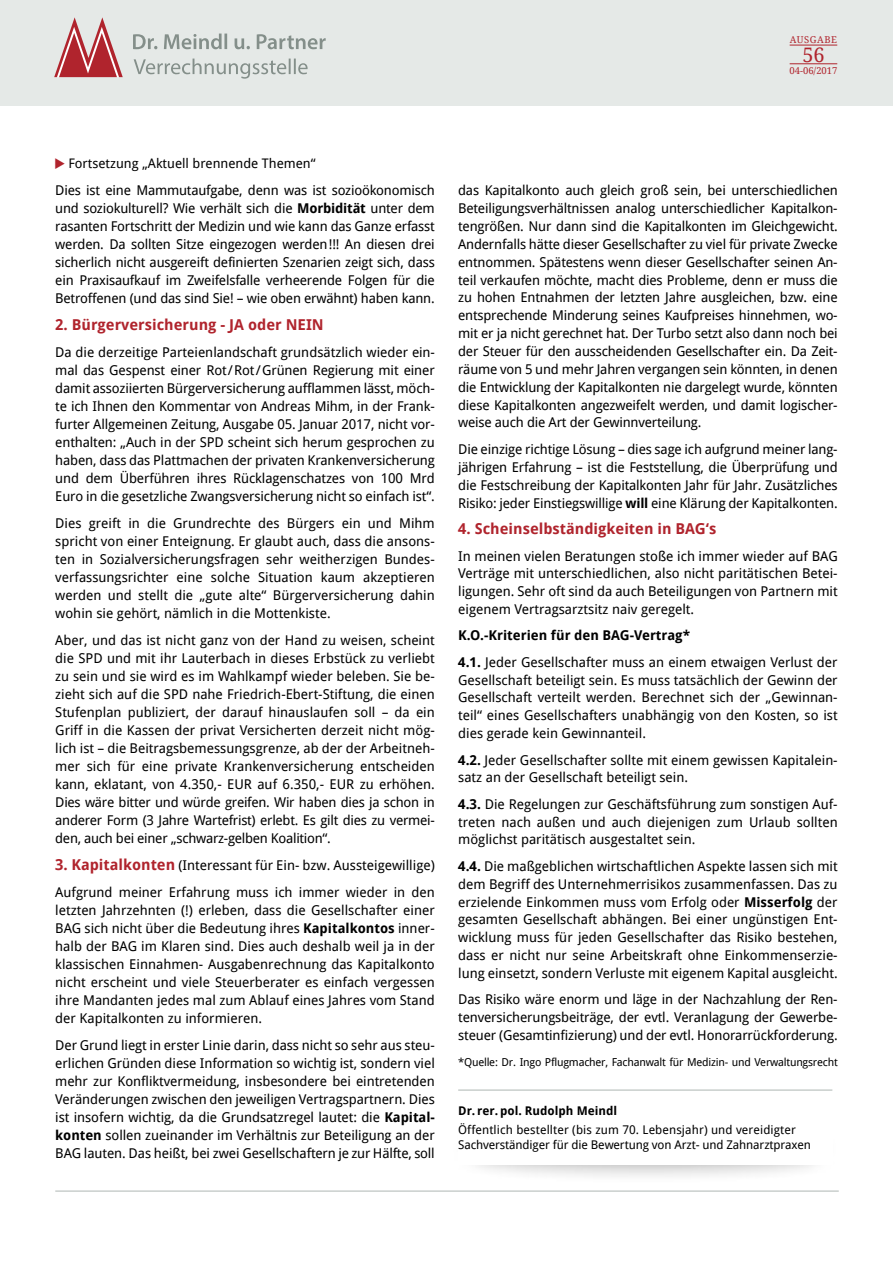
<style>
.page{position:relative;width:893px;height:1263px;background:#fff}
.page>*{position:absolute;margin:0;border:0;box-sizing:border-box;transform-origin:0 0}
.t1{font:19.95px "Droid Serif";color:#b0242d}
.t2{font:700 15px "Droid Sans";color:#b0242d}
.t3{font:13.5px/18px "Droid Sans";color:#000;text-align:justify}
.t4{font:13.2px "Droid Sans";color:#000}
.t5{font:12px/14.9px "Droid Sans";letter-spacing:-.01em;color:#000}
.t6{font:700 12px "Droid Sans";color:#000}
.t7{font:10.95px "Droid Sans";letter-spacing:-.02em;color:#000}
.t8{font:9.45px "Droid Serif";color:#b0242d}
.s1{font-weight:700}
.s2{font-weight:700;font-size:15px;color:#b0242d}
</style>
<div class="page">
<hr style="left:55px;top:1191px;width:784px;height:1px;background:#aeb6b3">
<div style="left:0;top:0;width:893px;height:105px;background:#e5e9e7"></div>
<svg style="left:54px;top:17px;width:69px;height:60px"></svg>
<svg style="left:133px;top:34px;width:193px;height:15px"></svg>
<svg style="left:134px;top:59px;width:174px;height:20px"></svg>
<div style="left:451px;top:1114px;width:389px;height:71px;background:#000;opacity:.5"></div>
<div style="left:458px;top:1091px;width:374px;height:74px;background:#fff"></div>
<hr style="left:458px;top:1090px;width:374px;height:1px;background:#aeb6b3">
<hr style="left:790px;top:45px;width:47px;height:1px;background:#b0242d">
<hr style="left:790px;top:64px;width:47px;height:1px;background:#b0242d">
<p class="t8" style="left:790px;top:34px;width:28px">AUSGABE</p>
<h1 class="t1" style="left:802px;top:43px;width:24px">56</h1>
<p class="t8" style="left:789px;top:65px;width:49px">04-06/2017</p>
<p class="t4" style="left:68px;top:156px;width:249px">Fortsetzung „Aktuell brennende Themen“</p>
<p class="t3" style="left:55px;top:182px;width:381px">Dies ist eine Mammutaufgabe, denn was ist sozioökonomisch und soziokulturell? Wie verhält sich die <span class="s1">Morbidität</span> unter dem rasanten Fortschritt der Medizin und wie kann das Ganze erfasst werden. Da sollten Sitze eingezogen werden!!! An diesen drei sicherlich nicht ausgereift definierten Szenarien zeigt sich, dass ein Praxisaufkauf im Zweifelsfalle verheerende Folgen für die Betroffenen (und das sind Sie! – wie oben erwähnt) haben kann.</p>
<p class="t2" style="left:55px;top:316px;width:270px">2. Bürgerversicherung - JA oder NEIN</p>
<p class="t3" style="left:55px;top:344px;width:381px">Da die derzeitige Parteienlandschaft grundsätzlich wieder ein&shy;mal das Gespenst einer Rot/Rot/Grünen Regierung mit einer damit assoziierten Bürgerversicherung aufflammen lässt, möch&shy;te ich Ihnen den Kommentar von Andreas Mihm, in der Frank&shy;furter Allgemeinen Zeitung, Ausgabe 05. Januar 2017, nicht vor&shy;enthalten: „Auch in der SPD scheint sich herum gesprochen zu haben, dass das Plattmachen der privaten Krankenversicherung und dem Überführen ihres Rücklagenschatzes von 100 Mrd Euro in die gesetzliche Zwangsversicherung nicht so einfach ist“.</p>
<p class="t3" style="left:55px;top:515px;width:381px">Dies greift in die Grundrechte des Bürgers ein und Mihm spricht von einer Enteignung. Er glaubt auch, dass die ansons&shy;ten in Sozialversicherungsfragen sehr weitherzigen Bundes&shy;verfassungsrichter eine solche Situation kaum akzeptieren werden und stellt die „gute alte“ Bürgerversicherung dahin wohin sie gehört, nämlich in die Mottenkiste.</p>
<p class="t3" style="left:55px;top:632px;width:381px">Aber, und das ist nicht ganz von der Hand zu weisen, scheint die SPD und mit ihr Lauterbach in dieses Erbstück zu verliebt zu sein und sie wird es im Wahlkampf wieder beleben. Sie be&shy;zieht sich auf die SPD nahe Friedrich-Ebert-Stiftung, die einen Stufenplan publiziert, der darauf hinauslaufen soll – da ein Griff in die Kassen der privat Versicherten derzeit nicht mög&shy;lich ist – die Beitragsbemessungsgrenze, ab der der Arbeitneh&shy;mer sich für eine private Krankenversicherung entscheiden kann, eklatant, von 4.350,- EUR auf 6.350,- EUR zu erhöhen.<br>Dies wäre bitter und würde greifen. Wir haben dies ja schon in anderer Form (3 Jahre Wartefrist) erlebt. Es gilt dies zu vermei&shy;den, auch bei einer „schwarz-gelben Koalition“.</p>
<p class="t3" style="left:55px;top:852px;width:381px;line-height:27px"><span class="s2">3. Kapitalkonten</span> (Interessant für Ein- bzw. Aussteigewillige)<br>Aufgrund meiner Erfahrung muss ich immer wieder in den</p>
<p class="t3" style="left:55px;top:902px;width:381px">letzten Jahrzehnten (!) erleben, dass die Gesellschafter einer BAG sich nicht über die Bedeutung ihres <span class="s1">Kapitalkontos</span> inner&shy;halb der BAG im Klaren sind. Dies auch deshalb weil ja in der klassischen Einnahmen- Ausgabenrechnung das Kapitalkonto nicht erscheint und viele Steuerberater es einfach vergessen ihre Mandanten jedes mal zum Ablauf eines Jahres vom Stand der Kapitalkonten zu informieren.</p>
<p class="t3" style="left:55px;top:1037px;width:381px">Der Grund liegt in erster Linie darin, dass nicht so sehr aus steu&shy;erlichen Gründen diese Information so wichtig ist, sondern viel mehr zur Konfliktvermeidung, insbesondere bei eintretenden Veränderungen zwischen den jeweiligen Vertragspartnern. Dies ist insofern wichtig, da die Grundsatzregel lautet: die <span class="s1">Kapital&shy;konten</span> sollen zueinander im Verhältnis zur Beteiligung an der BAG lauten. Das heißt, bei zwei Gesellschaftern je zur Hälfte, soll</p>
<p class="t3" style="left:458px;top:182px;width:381px">das Kapitalkonto auch gleich groß sein, bei unterschiedlichen Beteiligungsverhältnissen analog unterschiedlicher Kapitalkon&shy;tengrößen. Nur dann sind die Kapitalkonten im Gleichgewicht.<br>Andernfalls hätte dieser Gesellschafter zu viel für private Zwecke entnommen. Spätestens wenn dieser Gesellschafter seinen An&shy;teil verkaufen möchte, macht dies Probleme, denn er muss die zu hohen Entnahmen der letzten Jahre ausgleichen, bzw. eine entsprechende Minderung seines Kaufpreises hinnehmen, wo&shy;mit er ja nicht gerechnet hat. Der Turbo setzt also dann noch bei der Steuer für den ausscheidenden Gesellschafter ein. Da Zeit&shy;räume von 5 und mehr Jahren vergangen sein könnten, in denen die Entwicklung der Kapitalkonten nie dargelegt wurde, könnten diese Kapitalkonten angezweifelt werden, und damit logischer&shy;weise auch die Art der Gewinnverteilung.</p>
<p class="t3" style="left:458px;top:441px;width:381px">Die einzige richtige Lösung – dies sage ich aufgrund meiner lang&shy;jährigen Erfahrung – ist die Feststellung, die Überprüfung und die Festschreibung der Kapitalkonten Jahr für Jahr. Zusätzliches Risiko: jeder Einstiegswillige <span class="s1">will</span> eine Klärung der Kapitalkonten.</p>
<p class="t2" style="left:458px;top:520px;width:260px">4. Scheinselbständigkeiten in BAG‘s</p>
<p class="t3" style="left:458px;top:547px;width:381px">In meinen vielen Beratungen stoße ich immer wieder auf BAG Verträge mit unterschiedlichen, also nicht paritätischen Betei&shy;ligungen. Sehr oft sind da auch Beteiligungen von Partnern mit eigenem Vertragsarztsitz naiv geregelt.</p>
<p class="t3" style="left:458px;top:622px;width:381px;line-height:26.4px"><span class="s1">K.O.-Kriterien für den BAG-Vertrag*<br>4.1.</span> Jeder Gesellschafter muss an einem etwaigen Verlust der</p>
<p class="t3" style="left:458px;top:671px;width:381px">Gesellschaft beteiligt sein. Es muss tatsächlich der Gewinn der Gesellschaft verteilt werden. Berechnet sich der „Gewinnan&shy;teil“ eines Gesellschafters unabhängig von den Kosten, so ist dies gerade kein Gewinnanteil.</p>
<p class="t3" style="left:458px;top:751px;width:381px"><span class="s1">4.2.</span> Jeder Gesellschafter sollte mit einem gewissen Kapitalein&shy;satz an der Gesellschaft beteiligt sein.</p>
<p class="t3" style="left:458px;top:795px;width:381px"><span class="s1">4.3.</span> Die Regelungen zur Geschäftsführung zum sonstigen Auf&shy;treten nach außen und auch diejenigen zum Urlaub sollten möglichst paritätisch ausgestaltet sein.</p>
<p class="t3" style="left:458px;top:857px;width:381px"><span class="s1">4.4.</span> Die maßgeblichen wirtschaftlichen Aspekte lassen sich mit dem Begriff des Unternehmerrisikos zusammenfassen. Das zu erzielende Einkommen muss vom Erfolg oder <span class="s1">Misserfolg</span> der gesamten Gesellschaft abhängen. Bei einer ungünstigen Ent&shy;wicklung muss für jeden Gesellschafter das Risiko bestehen, dass er nicht nur seine Arbeitskraft ohne Einkommenserzie&shy;lung einsetzt, sondern Verluste mit eigenem Kapital ausgleicht.</p>
<p class="t3" style="left:458px;top:991px;width:381px">Das Risiko wäre enorm und läge in der Nachzahlung der Ren&shy;tenversicherungsbeiträge, der evtl. Veranlagung der Gewerbe&shy;steuer (Gesamtinfizierung) und der evtl. Honorarrückforderung.</p>
<p class="t7" style="left:458px;top:1056px;width:381px">*Quelle: Dr. Ingo Pflugmacher, Fachanwalt für Medizin- und Verwaltungsrecht</p>
<p class="t6" style="left:458px;top:1103px;width:160px">Dr. rer. pol. Rudolph Meindl</p>
<p class="t5" style="left:458px;top:1122px;width:354px">Öffentlich bestellter (bis zum 70. Lebensjahr) und vereidigter<br>Sachverständiger für die Bewertung von Arzt- und Zahnarztpraxen</p>
</div>
